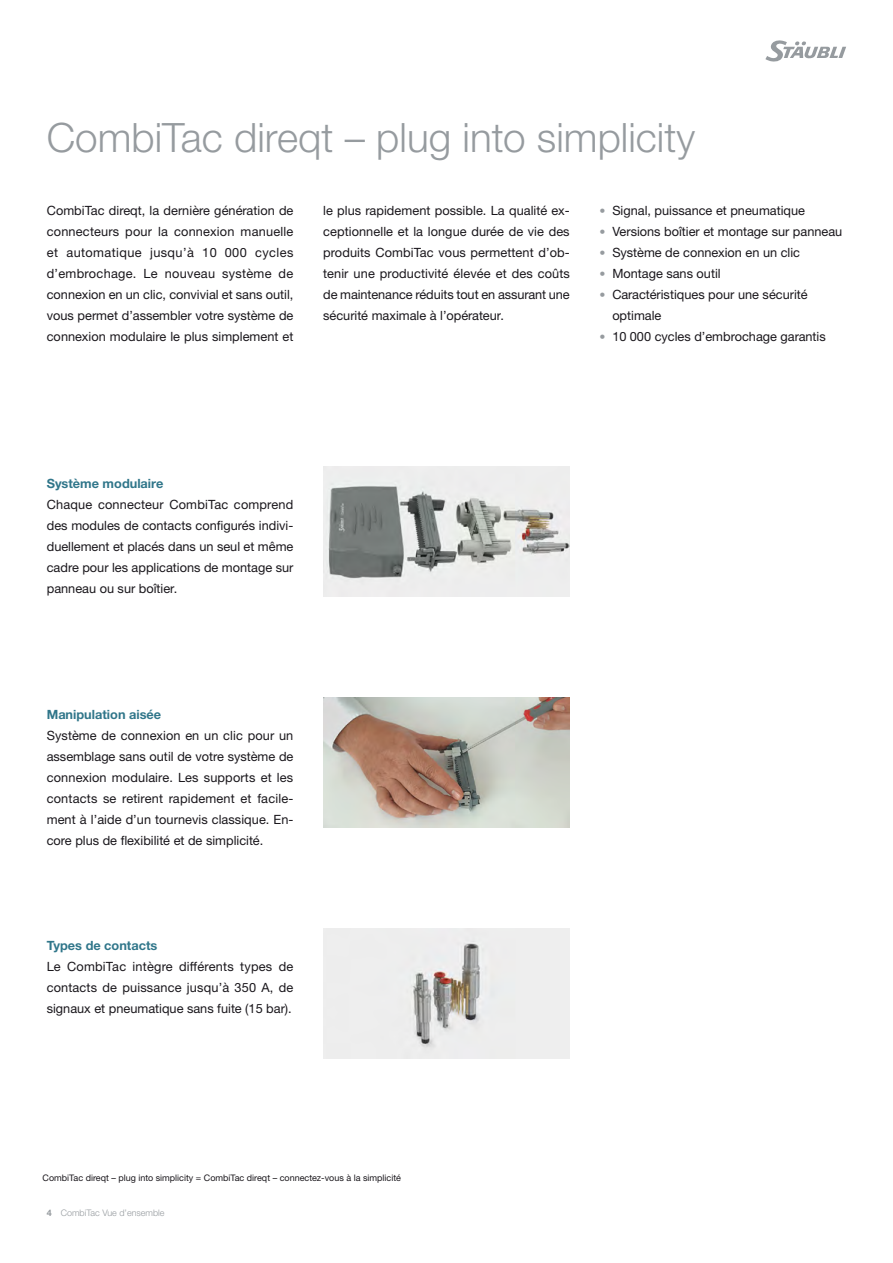
<style>
.page{position:relative;width:893px;height:1263px;background:#fff}
.page>*{position:absolute;margin:0;border:0;box-sizing:border-box;transform-origin:0 0}
.Headline_Inside_EN{font:300 40.5px "Helvetica Neue LTW1 G";color:#969b9f}
.RunningText_Inside_F{font:12.75px/21px "Helvetica Neue LTW1 G";color:#1a171c;text-align:justify}
.SubHeadRunningText_I{font:700 12.75px "Helvetica Neue LTW1 G";color:#30768a}
.Footer_Inside_FR{font:9px "Helvetica Neue LTW1 G";color:#1a171c}
.t1{font:300 9px "Helvetica Neue LTW1 G";color:#969b9f}
.s1{font-weight:300;font-size:12px;color:#969b9f}
.s2{font-weight:700}
</style>
<div class="page">
<svg style="left:765px;top:40px;width:81px;height:22px"></svg>
<img style="left:323px;top:467px;width:247px;height:130px">
<img style="left:323px;top:698px;width:247px;height:130px">
<img style="left:323px;top:929px;width:247px;height:130px">
<p class="Headline_Inside_EN" style="left:47px;top:113px;width:650px">CombiTac direqt – plug into simplicity</p>
<p class="RunningText_Inside_F" style="left:47px;top:200px;width:248px">CombiTac direqt, la dernière génération de connecteurs pour la connexion manuelle et automatique jusqu’à 10 000 cycles d’embrochage. Le nouveau système de connexion en un clic, convivial et sans outil, vous permet d’assembler votre système de connexion modulaire le plus simplement et</p>
<p class="RunningText_Inside_F" style="left:323px;top:200px;width:248px">le plus rapidement possible. La qualité ex&shy;ceptionnelle et la longue durée de vie des produits CombiTac vous permettent d’ob&shy;tenir une productivité élevée et des coûts de maintenance réduits tout en assurant une sécurité maximale à l’opérateur.</p>
<p class="RunningText_Inside_F" style="left:600px;top:200px;width:207px"><span class="s1">•</span> Signal, puissance et pneumatique</p>
<p class="RunningText_Inside_F" style="left:600px;top:221px;width:244px"><span class="s1">•</span> Versions boîtier et montage sur panneau</p>
<p class="RunningText_Inside_F" style="left:600px;top:242px;width:202px"><span class="s1">•</span> Système de connexion en un clic</p>
<p class="RunningText_Inside_F" style="left:600px;top:263px;width:123px"><span class="s1">•</span> Montage sans outil</p>
<p class="RunningText_Inside_F" style="left:612px;top:284px;width:197px;text-indent:-13px"><span class="s1">•</span> Caractéristiques pour une sécurité optimale</p>
<p class="RunningText_Inside_F" style="left:600px;top:326px;width:228px"><span class="s1">•</span> 10 000 cycles d’embrochage garantis</p>
<p class="SubHeadRunningText_I" style="left:47px;top:475px;width:118px">Système modulaire</p>
<p class="RunningText_Inside_F" style="left:47px;top:494px;width:248px">Chaque connecteur CombiTac comprend des modules de contacts configurés indivi&shy;duellement et placés dans un seul et même cadre pour les applications de montage sur panneau ou sur boîtier.</p>
<p class="SubHeadRunningText_I" style="left:47px;top:706px;width:116px">Manipulation aisée</p>
<p class="RunningText_Inside_F" style="left:47px;top:725px;width:248px">Système de connexion en un clic pour un assemblage sans outil de votre système de connexion modulaire. Les supports et les contacts se retirent rapidement et facile&shy;ment à l’aide d’un tournevis classique. En&shy;core plus de flexibilité et de simplicité.</p>
<p class="SubHeadRunningText_I" style="left:47px;top:937px;width:112px">Types de contacts</p>
<p class="RunningText_Inside_F" style="left:47px;top:956px;width:248px">Le CombiTac intègre différents types de contacts de puissance jusqu’à 350 A, de signaux et pneumatique sans fuite (15 bar).</p>
<p class="Footer_Inside_FR" style="left:43px;top:1172px;width:360px">CombiTac direqt – plug into simplicity = CombiTac direqt – connectez-vous à la simplicité</p>
<p class="t1" style="left:47px;top:1207px;width:119px"><span class="s2">4</span> CombiTac Vue d’ensemble</p>
</div>
